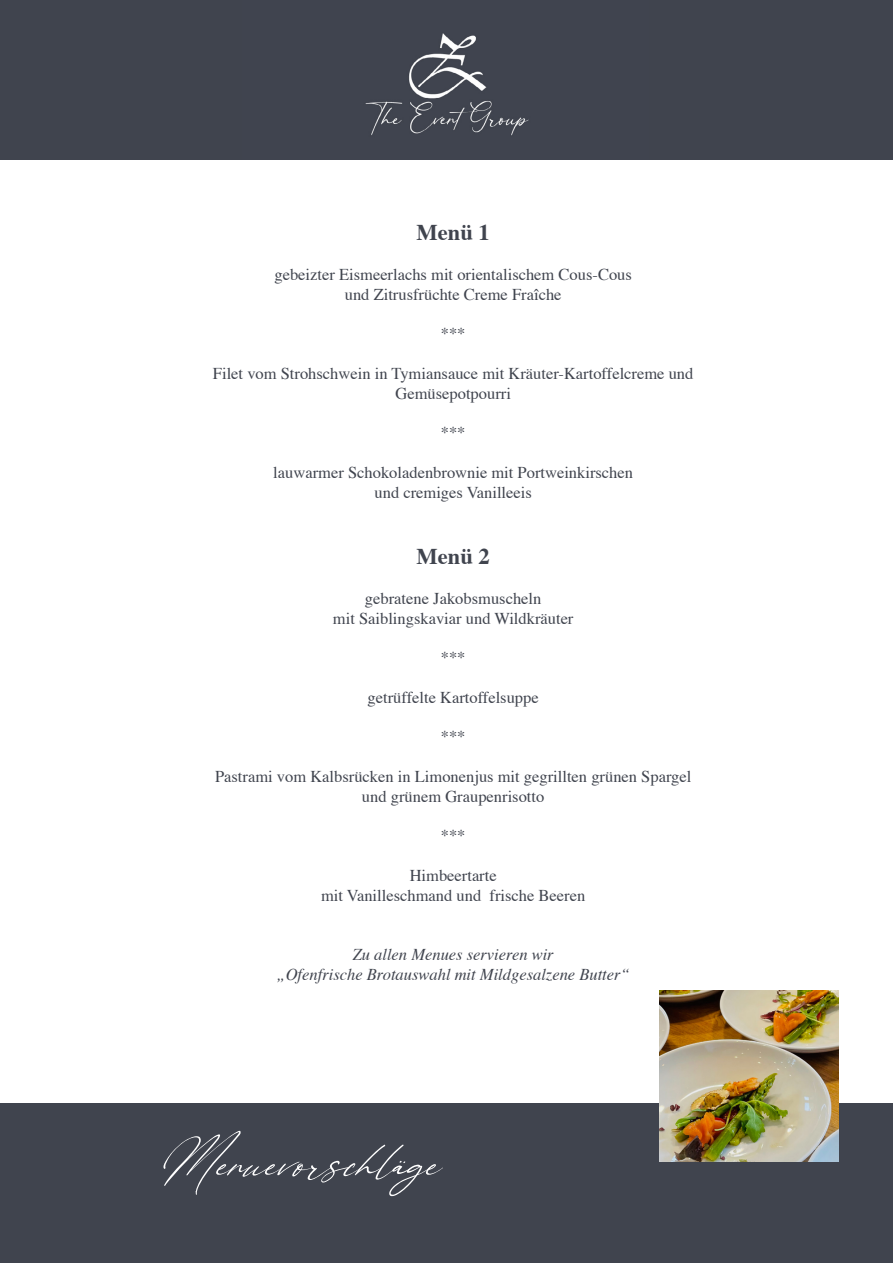
<style>
.page{position:relative;width:893px;height:1263px;background:#fff}
.page>*{position:absolute;margin:0;border:0;box-sizing:border-box;transform-origin:0 0}
.t1{font:italic 90px "Eternal Amsterdam";color:#fff}
.t2{font:700 22.5px "Times";color:#40444e}
.t3{font:16.5px/19.8px "Times";color:#40444e;text-align:center}
.t4{font:italic 16.5px/19.8px "Times";color:#40444e;text-align:center}
</style>
<div class="page">
<div style="left:0;top:0;width:893px;height:159px;background:#40444e"></div>
<img style="left:365px;top:33px;width:164px;height:103px">
<div style="left:0;top:1103px;width:893px;height:160px;background:#40444e"></div>
<img style="left:659px;top:991px;width:180px;height:170px">
<h2 class="t2" style="left:417px;top:211px;width:75px">Menü 1</h2>
<p class="t3" style="left:274px;top:263px;width:359px">gebeizter Eismeerlachs mit orientalischem Cous-Cous und Zitrusfrüchte Creme Fraîche</p>
<p class="t3" style="left:441px;top:322px;width:26px">***</p>
<p class="t3" style="left:213px;top:362px;width:482px">Filet vom Strohschwein in Tymiansauce mit Kräuter-Kartoffelcreme und<br>Gemüsepotpourri</p>
<p class="t3" style="left:441px;top:421px;width:26px">***</p>
<p class="t3" style="left:273px;top:461px;width:361px">lauwarmer Schokoladenbrownie mit Portweinkirschen und cremiges Vanilleeis</p>
<h2 class="t2" style="left:417px;top:535px;width:75px">Menü 2</h2>
<p class="t3" style="left:333px;top:587px;width:242px">gebratene Jakobsmuscheln<br>mit Saiblingskaviar und Wildkräuter</p>
<p class="t3" style="left:441px;top:646px;width:26px">***</p>
<p class="t3" style="left:368px;top:686px;width:173px">getrüffelte Kartoffelsuppe</p>
<p class="t3" style="left:441px;top:725px;width:26px">***</p>
<p class="t3" style="left:215px;top:765px;width:478px">Pastrami vom Kalbsrücken in Limonenjus mit gegrillten grünen Spargel und grünem Graupenrisotto</p>
<p class="t3" style="left:441px;top:824px;width:26px">***</p>
<p class="t3" style="left:321px;top:864px;width:266px">Himbeertarte<br>mit Vanilleschmand und frische Beeren</p>
<p class="t4" style="left:277px;top:944px;width:355px">Zu allen Menues servieren wir<br>„Ofenfrische Brotauswahl mit Mildgesalzene Butter“</p>
<h1 class="t1" style="left:155px;top:1120px;width:280px">Menuevorschläge</h1>
</div>
